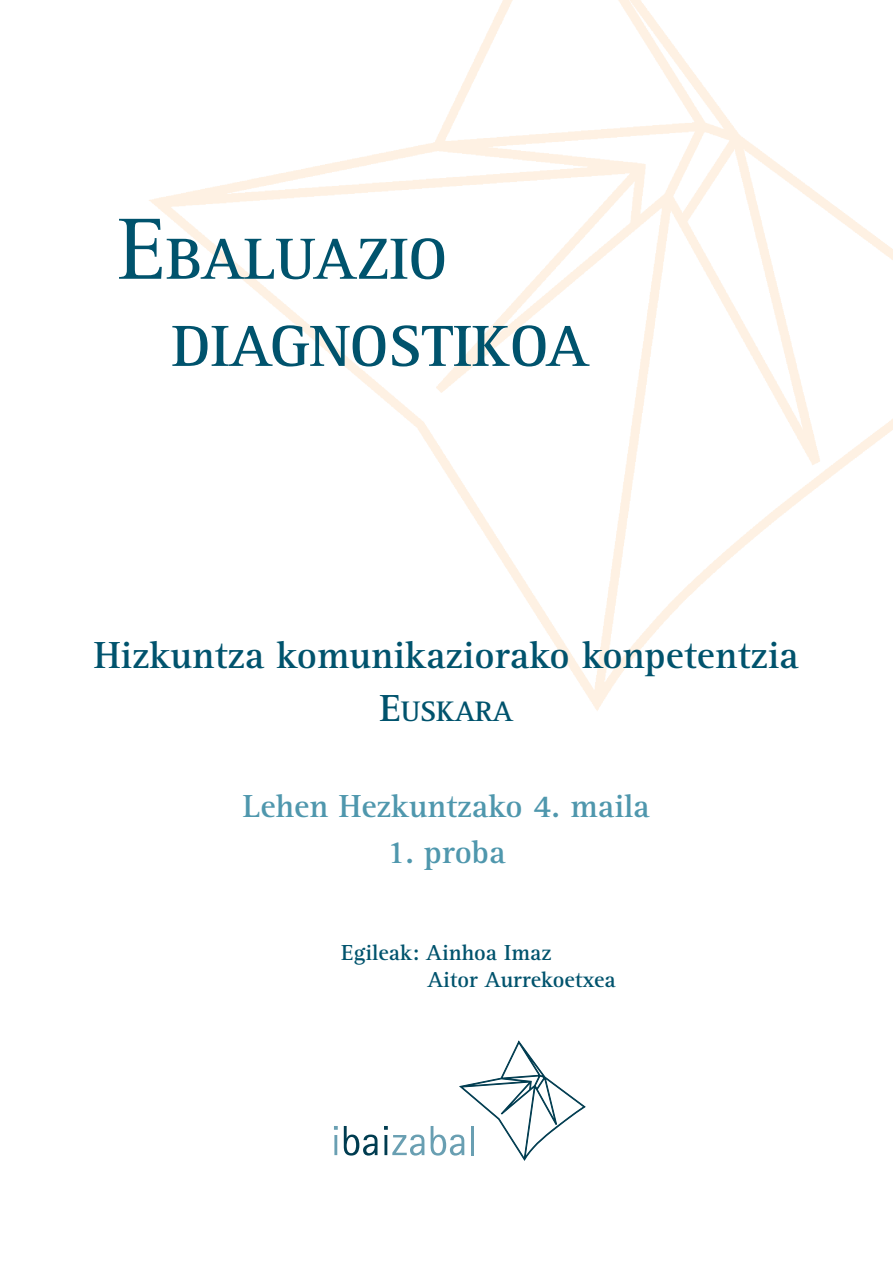
<style>
.page{position:relative;width:893px;height:1263px;background:#fff}
.page>*{position:absolute;margin:0;border:0;box-sizing:border-box;transform-origin:0 0}
.t1{font:700 60px/87.2px "Rotis Serif";color:#00536d}
.t2{font:700 39px "Rotis Serif";color:#00536d}
.t3{font:700 33px "Rotis Serif";color:#4f97ad}
.t4{font:700 29.25px "Rotis Serif";color:#00536d}
.t5{font:700 22.5px/27px "Rotis Serif";color:#00536d}
.s1{font-weight:400;font-size:90px}
.s2{font-size:39px}
</style>
<div class="page">
<img style="left:149px;top:0;width:743px;height:711px">
<svg style="left:344px;top:1126px;width:33px;height:30px"></svg>
<hr style="left:334px;top:1135px;width:3px;height:20px;background:#699fb2">
<svg style="left:334px;top:1126px;width:4px;height:4px"></svg>
<svg style="left:384px;top:1126px;width:40px;height:30px"></svg>
<svg style="left:431px;top:1040px;width:154px;height:121px"></svg>
<h1 class="t1" style="left:172px;top:221px;width:419px;text-indent:-54px"><span class="s1">E</span>BALUAZIO<br>DIAGNOSTIKOA</h1>
<p class="t2" style="left:94px;top:641px;width:706px">Hizkuntza komunikaziorako konpetentzia</p>
<p class="t4" style="left:379px;top:701px;width:135px"><span class="s2">E</span>USKARA</p>
<p class="t3" style="left:243px;top:794px;width:408px">Lehen Hezkuntzako 4. maila</p>
<p class="t3" style="left:387px;top:840px;width:120px">1. proba</p>
<p class="t5" style="left:427px;top:941px;width:190px;text-indent:-86px">Egileak: Ainhoa Imaz<br>Aitor Aurrekoetxea</p>
</div>
